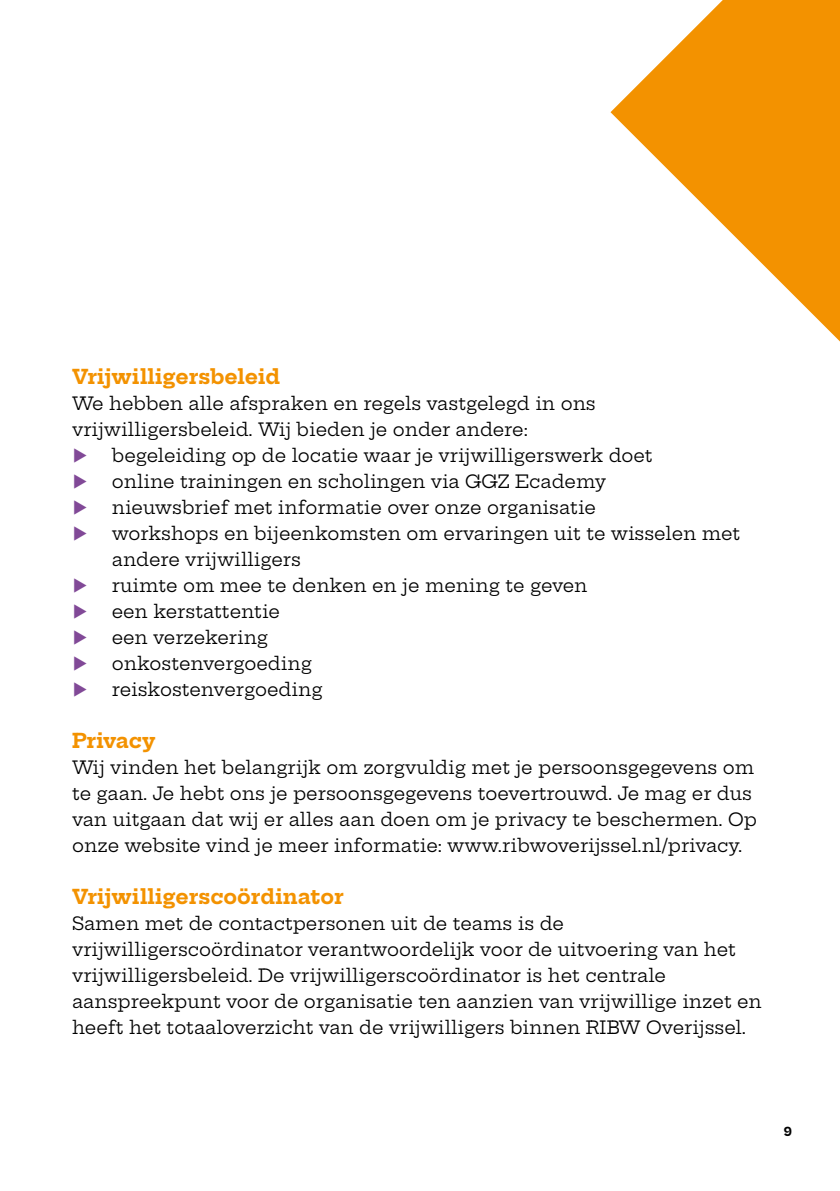
<style>
.page{position:relative;width:840px;height:1191px;background:#fff}
.page>*{position:absolute;margin:0;border:0;box-sizing:border-box;transform-origin:0 0}
.t1{font:700 20px "Hepta Slab";color:#f39200}
.t2{font:18px/26px "Hepta Slab";color:#000}
.t3{font:18px "Hepta Slab";color:#814997}
.t4{font:700 12px "Hepta Slab";color:#000}
</style>
<div class="page">
<svg style="left:610px;top:0;width:229px;height:341px;fill:#f39200"></svg>
<p class="t1" style="left:72px;top:360px;width:210px">Vrijwilligersbeleid</p>
<p class="t2" style="left:72px;top:388px;width:525px">We hebben alle afspraken en regels vastgelegd in ons vrijwilligersbeleid. Wij bieden je onder andere:</p>
<p class="t3" style="left:72px;top:440px;width:17px">▶</p>
<p class="t2" style="left:112px;top:440px;width:542px">begeleiding op de locatie waar je vrijwilligerswerk doet</p>
<p class="t3" style="left:72px;top:466px;width:17px">▶</p>
<p class="t2" style="left:112px;top:466px;width:495px">online trainingen en scholingen via GGZ Ecademy</p>
<p class="t3" style="left:72px;top:492px;width:17px">▶</p>
<p class="t2" style="left:112px;top:492px;width:485px">nieuwsbrief met informatie over onze organisatie</p>
<p class="t3" style="left:72px;top:518px;width:17px">▶</p>
<p class="t2" style="left:112px;top:518px;width:629px">workshops en bijeenkomsten om ervaringen uit te wisselen met andere vrijwilligers</p>
<p class="t3" style="left:72px;top:570px;width:17px">▶</p>
<p class="t2" style="left:112px;top:570px;width:477px">ruimte om mee te denken en je mening te geven</p>
<p class="t3" style="left:72px;top:596px;width:17px">▶</p>
<p class="t2" style="left:112px;top:596px;width:170px">een kerstattentie</p>
<p class="t3" style="left:72px;top:622px;width:17px">▶</p>
<p class="t2" style="left:112px;top:622px;width:158px">een verzekering</p>
<p class="t3" style="left:72px;top:648px;width:17px">▶</p>
<p class="t2" style="left:112px;top:648px;width:202px">onkostenvergoeding</p>
<p class="t3" style="left:72px;top:674px;width:17px">▶</p>
<p class="t2" style="left:112px;top:674px;width:212px">reiskostenvergoeding</p>
<p class="t1" style="left:72px;top:724px;width:85px">Privacy</p>
<p class="t2" style="left:72px;top:752px;width:686px">Wij vinden het belangrijk om zorgvuldig met je persoonsgegevens om te gaan. Je hebt ons je persoonsgegevens toevertrouwd. Je mag er dus van uitgaan dat wij er alles aan doen om je privacy te beschermen. Op onze website vind je meer informatie: www.ribwoverijssel.nl/privacy.</p>
<p class="t1" style="left:72px;top:880px;width:273px">Vrijwilligerscoördinator</p>
<p class="t2" style="left:72px;top:908px;width:690px">Samen met de contactpersonen uit de teams is de vrijwilligerscoördinator verantwoordelijk voor de uitvoering van het vrijwilligersbeleid. De vrijwilligerscoördinator is het centrale aanspreekpunt voor de organisatie ten aanzien van vrijwillige inzet en heeft het totaaloverzicht van de vrijwilligers binnen RIBW Overijssel.</p>
<p class="t4" style="left:783px;top:1121px;width:10px">9</p>
</div>
